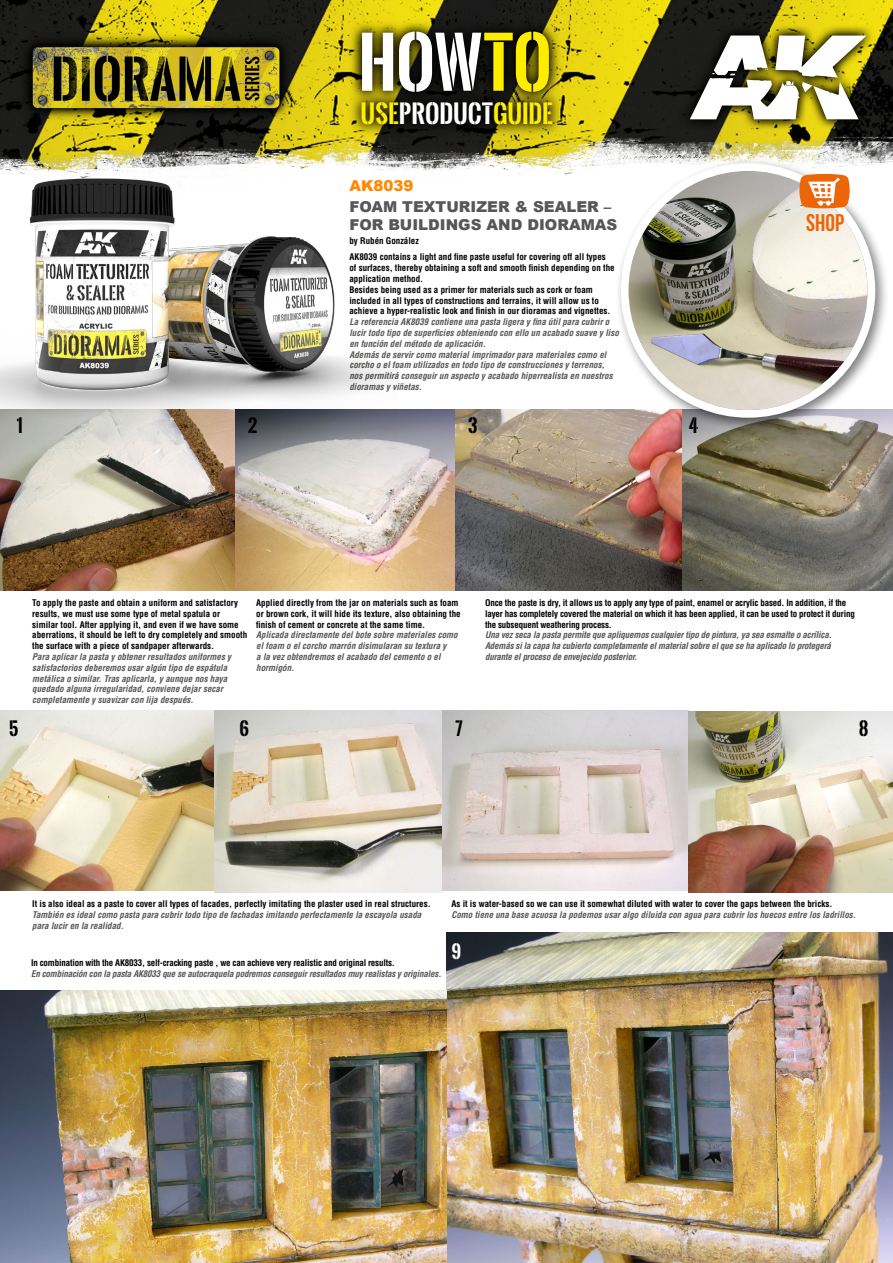
<style>
.page{position:relative;width:893px;height:1263px;background:#fff}
.page>*{position:absolute;margin:0;border:0;box-sizing:border-box;transform-origin:0 0}
.t1{font:700 66.75px "Oswald Stencil";letter-spacing:-.005em;color:#fff}
.t2{font:700 24.75px "Oswald Stencil";color:#ffed00}
.t3{font:700 24px "Bebas Neue";color:#ec6608}
.t4{font:700 18px "Oswald Stencil";color:#000}
.t5{font:700 18px "Oswald Stencil";color:#fff}
.t6{font:900 15px/18px "Arial";color:#575756}
.t7{font:900 15px "Arial";color:#ff8900}
.t8{font:italic 700 condensed 9px/10.8px "Helvetica LT Std";color:#575756}
.t9{font:700 condensed 9px/10.8px "Helvetica LT Std";color:#000}
.t10{font:700 condensed 9px/10.8px "Helvetica LT Std";letter-spacing:-.02em;color:#000}
.t11{font:italic 700 condensed 9px "Helvetica LT Std";letter-spacing:-.02em;color:#575756}
.s1{color:#ffed00}
.s2{color:#fff}
</style>
<div class="page">
<img style="left:0;top:409px;width:893px;height:182px">
<img style="left:0;top:0;width:893px;height:175px">
<svg style="left:347px;top:18px;width:219px;height:120px;background:#837913"></svg>
<svg style="left:352px;top:22px;width:209px;height:111px;background:#2b2809"></svg>
<svg style="left:679px;top:24px;width:198px;height:107px"></svg>
<svg style="left:681px;top:26px;width:194px;height:103px;background:#5d5714"></svg>
<svg style="left:690px;top:36px;width:177px;height:83px"></svg>
<img style="left:4px;top:19px;width:302px;height:7px">
<div style="left:615px;top:158px;width:275px;height:274px;background:#000;opacity:.5"></div>
<img style="left:628px;top:171px;width:240px;height:239px;border-radius:117px">
<div style="left:621px;top:163px;width:254px;height:255px;border:8px solid #fff;border-radius:50%"></div>
<img style="left:0;top:710px;width:689px;height:182px">
<img style="left:689px;top:712px;width:204px;height:180px">
<img style="left:446px;top:932px;width:447px;height:331px">
<img style="left:0;top:990px;width:446px;height:273px">
<img style="left:0;top:26px;width:398px;height:462px">
<svg style="left:799px;top:174px;width:51px;height:34px"></svg>
<h1 class="t1" style="left:358px;top:14px;width:195px">HOW<span class="s1">TO</span></h1>
<h2 class="t2" style="left:361px;top:95px;width:194px">USE<span class="s2">PRODUCT</span>GUIDE</h2>
<h3 class="t7" style="left:349px;top:175px;width:66px">AK8039</h3>
<h3 class="t6" style="left:349px;top:197px;width:269px">FOAM TEXTURIZER &amp; SEALER –<br>FOR BUILDINGS AND DIORAMAS</h3>
<p class="t9" style="left:349px;top:236px;width:71px">by Rubén González</p>
<p class="t9" style="left:349px;top:252px;width:267px">AK8039 contains a light and fine paste useful for covering off all types of surfaces, thereby obtaining a soft and smooth finish depending on the application method.<br>Besides being used as a primer for materials such as cork or foam included in all types of constructions and terrains, it will allow us to achieve a hyper-realistic look and finish in our dioramas and vignettes.</p>
<p class="t8" style="left:349px;top:317px;width:271px">La referencia AK8039 contiene una pasta ligera y fina útil para cubrir o lucir todo tipo de superficies obteniendo con ello un acabado suave y liso en función del método de aplicación.<br>Además de servir como material imprimador para materiales como el corcho o el foam utilizados en todo tipo de construcciones y terrenos, nos permitirá conseguir un aspecto y acabado hiperrealista en nuestros dioramas y viñetas.</p>
<h3 class="t4" style="left:17px;top:412px;width:7px">1</h3>
<h3 class="t4" style="left:248px;top:412px;width:11px">2</h3>
<h3 class="t4" style="left:468px;top:412px;width:11px">3</h3>
<h3 class="t4" style="left:689px;top:412px;width:11px">4</h3>
<h3 class="t3" style="left:806px;top:210px;width:39px">shop</h3>
<p class="t9" style="left:32px;top:597px;width:217px">To apply the paste and obtain a uniform and satisfactory results, we must use some type of metal spatula or similar tool. After applying it, and even if we have some aberrations, it should be left to dry completely and smooth the surface with a piece of sandpaper afterwards.</p>
<p class="t8" style="left:32px;top:651px;width:200px">Para aplicar la pasta y obtener resultados uniformes y satisfactorios deberemos usar algún tipo de espátula metálica o similar. Tras aplicarla, y aunque nos haya quedado alguna irregularidad, conviene dejar secar completamente y suavizar con lija después.</p>
<p class="t9" style="left:256px;top:597px;width:206px">Applied directly from the jar on materials such as foam or brown cork, it will hide its texture, also obtaining the finish of cement or concrete at the same time.</p>
<p class="t8" style="left:256px;top:630px;width:203px">Aplicada directamente del bote sobre materiales como el foam o el corcho marrón disimularan su textura y<br>a la vez obtendremos el acabado del cemento o el hormigón.</p>
<p class="t10" style="left:485px;top:597px;width:371px">Once the paste is dry, it allows us to apply any type of paint, enamel or acrylic based. In addition, if the layer has completely covered the material on which it has been applied, it can be used to protect it during the subsequent weathering process.</p>
<p class="t8" style="left:485px;top:630px;width:348px;text-align:justify">Una vez seca la pasta permite que apliquemos cualquier tipo de pintura, ya sea esmalte o acrílica.<br>Además si la capa ha cubierto completamente el material sobre el que se ha aplicado lo protegerá durante el proceso de envejecido posterior.</p>
<h3 class="t4" style="left:9px;top:715px;width:11px">5</h3>
<h3 class="t4" style="left:240px;top:715px;width:11px">6</h3>
<h3 class="t4" style="left:456px;top:715px;width:9px">7</h3>
<h3 class="t4" style="left:859px;top:715px;width:11px">8</h3>
<p class="t9" style="left:32px;top:898px;width:400px">It is also ideal as a paste to cover all types of facades, perfectly imitating the plaster used in real structures.</p>
<p class="t8" style="left:32px;top:909px;width:391px">También es ideal como pasta para cubrir todo tipo de fachadas imitando perfectamente la escayola usada para lucir en la realidad.</p>
<p class="t10" style="left:31px;top:957px;width:365px">In combination with the AK8033, self-cracking paste , we can achieve very realistic and original results.</p>
<p class="t11" style="left:31px;top:968px;width:412px">En combinación con la pasta AK8033 que se autocraquela podremos conseguir resultados muy realistas y originales.</p>
<p class="t9" style="left:451px;top:898px;width:382px">As it is water-based so we can use it somewhat diluted with water to cover the gaps between the bricks.</p>
<p class="t8" style="left:451px;top:909px;width:406px">Como tiene una base acuosa la podemos usar algo diluida con agua para cubrir los huecos entre los ladrillos.</p>
<h3 class="t5" style="left:451px;top:939px;width:11px">9</h3>
</div>
